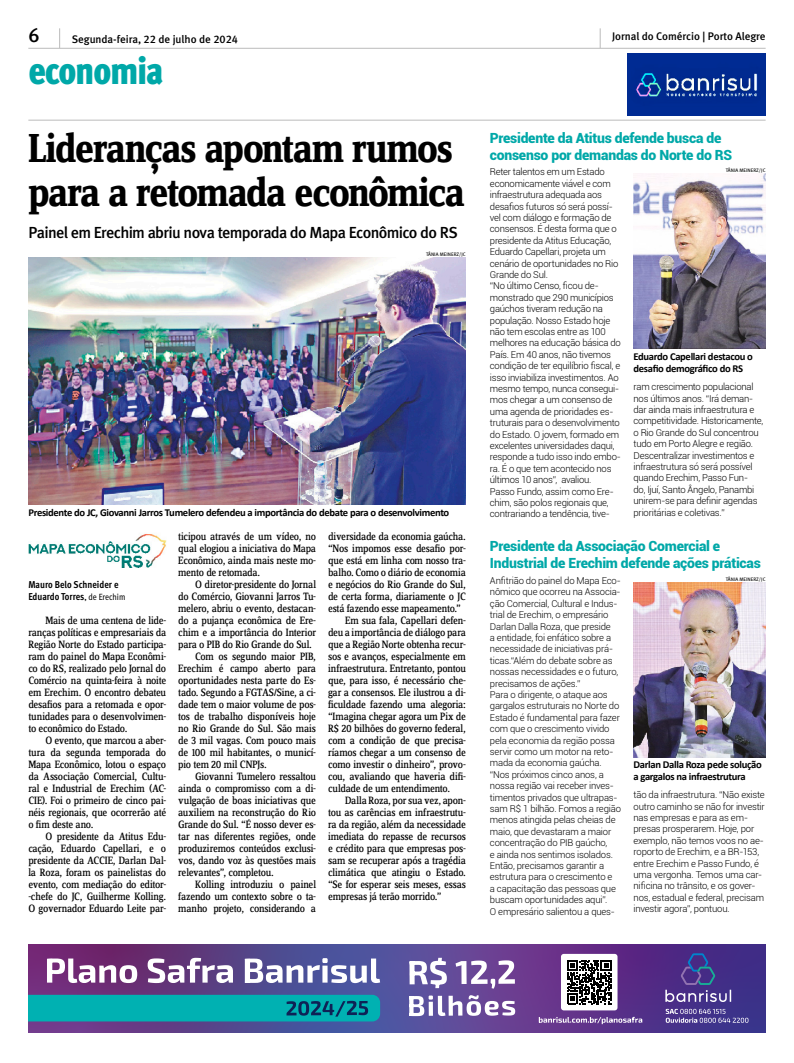
<style>
.page{position:relative;width:794px;height:1063px;background:#fff}
.page>*{position:absolute;margin:0;border:0;box-sizing:border-box;transform-origin:0 0}
.Abre{font:700 42px/44px "Zine Serif Dis";letter-spacing:-.04em;color:#000;scale:.95 1}
.t1{font:38px "Meta Cond Black LF";letter-spacing:-.035em;color:#00a8a8}
.t2{font:19.9px "Meta Medium LF";color:#000}
.Linha_de_apoio{font:16px "Meta Medium LF";letter-spacing:-.04em;color:#000}
.SUBTIT_BOX{font:900 14px/16.8px "Roboto";letter-spacing:-.02em;color:#00a8a8}
.TEXTO{font:11px/12px "Zine Serif Dis";letter-spacing:-.025em;color:#000;text-align:justify}
.Cabeçalho{font:11px "Meta Medium LF";color:#000}
.Legenda{font:700 10.6px/12px "Calibri";letter-spacing:-.03em;color:#000}
.Assinatura{font:10px/11.6px "Meta Cond Bold LF";color:#000}
.TEXTO-2{font:300 9.5px/11.4px "Roboto";letter-spacing:-.02em;color:#000}
.Crédito{font:5px "Meta Book Caps";color:#000}
.s1{font-family:"Meta Cond Book LF";font-size:9px}
</style>
<div class="page">
<hr style="left:28px;top:48px;width:737px;height:1px;background:#bbb">
<hr style="left:28px;top:120px;width:737px;height:1px;background:#bbb">
<svg style="left:59px;top:28px;width:1px;height:20px"></svg>
<svg style="left:600px;top:28px;width:1px;height:20px"></svg>
<img style="left:28px;top:257px;width:438px;height:247px">
<img style="left:28px;top:534px;width:138px;height:34px">
<img style="left:633px;top:173px;width:132px;height:175px">
<img style="left:633px;top:582px;width:132px;height:175px">
<img style="left:628px;top:53px;width:137px;height:62px">
<svg style="left:28px;top:944px;width:737px;height:88px;background:#593c8b"></svg>
<svg style="left:47px;top:959px;width:90px;height:24px"></svg>
<svg style="left:148px;top:958px;width:85px;height:25px"></svg>
<svg style="left:245px;top:958px;width:135px;height:25px"></svg>
<svg style="left:28px;top:995px;width:352px;height:26px;background:#00a8ac"></svg>
<svg style="left:409px;top:995px;width:106px;height:21px"></svg>
<svg style="left:409px;top:958px;width:38px;height:30px"></svg>
<svg style="left:455px;top:960px;width:60px;height:29px"></svg>
<svg style="left:539px;top:1017px;width:103px;height:7px"></svg>
<div style="left:561px;top:954px;width:56px;height:56px;background:#fff;border-radius:3px"></div>
<svg style="left:567px;top:960px;width:44px;height:44px"></svg>
<svg style="left:665px;top:1009px;width:83px;height:14px"></svg>
<svg style="left:665px;top:953px;width:66px;height:49px;background:#524291"></svg>
<p class="t2" style="left:28px;top:24px;width:13px">6</p>
<p class="Cabeçalho" style="left:612px;top:30px;width:155px">Jornal do Comércio | Porto Alegre</p>
<h2 class="t1" style="left:28px;top:48px;width:137px">economia</h2>
<p class="Cabeçalho" style="left:72px;top:32px;width:168px">Segunda-feira, 22 de julho de 2024</p>
<p class="Abre" style="left:28px;top:128px;width:461px">Lideranças apontam rumos para a retomada econômica</p>
<p class="Linha_de_apoio" style="left:28px;top:224px;width:431px">Painel em Erechim abriu nova temporada do Mapa Econômico do RS</p>
<p class="Crédito" style="left:426px;top:252px;width:41px">TÂNIA MEINERZ/JC</p>
<p class="Legenda" style="left:28px;top:507px;width:422px">Presidente do JC, Giovanni Jarros Tumelero defendeu a importância do debate para o desenvolvimento</p>
<p class="Assinatura" style="left:28px;top:579px;width:99px">Mauro Belo Schneider e<br>Eduardo Torres<span class="s1">, de Erechim</span></p>
<p class="TEXTO" style="left:28px;top:615px;width:139px;text-indent:17px">Mais de uma centena de lide&shy;ranças políticas e empresariais da Região Norte do Estado participa&shy;ram do painel do Mapa Econômi&shy;co do RS, realizado pelo Jornal do Comércio na quinta-feira à noite em Erechim. O encontro debateu desafios para a retomada e opor&shy;tunidades para o desenvolvimen&shy;to econômico do Estado.</p>
<p class="TEXTO" style="left:28px;top:735px;width:139px;text-indent:17px">O evento, que marcou a aber&shy;tura da segunda temporada do Mapa Econômico, lotou o espaço da Associação Comercial, Cultu&shy;ral e Industrial de Erechim (AC-CIE). Foi o primeiro de cinco pai&shy;néis regionais, que ocorrerão até o fim deste ano.</p>
<p class="TEXTO" style="left:28px;top:831px;width:139px;text-indent:17px">O presidente da Atitus Edu&shy;cação, Eduardo Capellari, e o presidente da ACCIE, Darlan Dal&shy;la Roza, foram os painelistas do evento, com mediação do editor--chefe do JC, Guilherme Kolling.<br>O governador Eduardo Leite par-</p>
<p class="TEXTO" style="left:178px;top:531px;width:139px">ticipou através de um vídeo, no qual elogiou a iniciativa do Mapa Econômico, ainda mais neste mo&shy;mento de retomada.</p>
<p class="TEXTO" style="left:178px;top:579px;width:139px;text-indent:17px">O diretor-presidente do Jornal do Comércio, Giovanni Jarros Tu&shy;melero, abriu o evento, destacan&shy;do a pujança econômica de Ere&shy;chim e a importância do Interior para o PIB do Rio Grande do Sul.</p>
<p class="TEXTO" style="left:178px;top:651px;width:139px;text-indent:17px">Com os segundo maior PIB, Erechim é campo aberto para oportunidades nesta parte do Es&shy;tado. Segundo a FGTAS/Sine, a ci&shy;dade tem o maior volume de pos&shy;tos de trabalho disponíveis hoje no Rio Grande do Sul. São mais de 3 mil vagas. Com pouco mais de 100 mil habitantes, o municí&shy;pio tem 20 mil CNPJs.</p>
<p class="TEXTO" style="left:178px;top:771px;width:139px;text-indent:17px">Giovanni Tumelero ressaltou ainda o compromisso com a di&shy;vulgação de boas iniciativas que auxiliem na reconstrução do Rio Grande do Sul. “É nosso dever es&shy;tar nas diferentes regiões, onde produziremos conteúdos exclusi&shy;vos, dando voz às questões mais relevantes”, completou.</p>
<p class="TEXTO" style="left:178px;top:879px;width:139px;text-indent:17px">Kolling introduziu o painel fazendo um contexto sobre o ta&shy;manho projeto, considerando a</p>
<p class="TEXTO" style="left:328px;top:531px;width:139px">diversidade da economia gaúcha. “Nos impomos esse desafio por&shy;que está em linha com nosso tra&shy;balho. Como o diário de economia e negócios do Rio Grande do Sul, de certa forma, diariamente o JC está fazendo esse mapeamento.”</p>
<p class="TEXTO" style="left:328px;top:615px;width:139px;text-indent:17px">Em sua fala, Capellari defen&shy;deu a importância de diálogo para que a Região Norte obtenha recur&shy;sos e avanços, especialmente em infraestrutura. Entretanto, pontou que, para isso, é necessário che&shy;gar a consensos. Ele ilustrou a di&shy;ficuldade fazendo uma alegoria: “Imagina chegar agora um Pix de R$ 20 bilhões do governo federal, com a condição de que precisa&shy;ríamos chegar a um consenso de como investir o dinheiro”, provo&shy;cou, avaliando que haveria difi&shy;culdade de um entendimento.</p>
<p class="TEXTO" style="left:328px;top:795px;width:139px;text-indent:17px">Dalla Roza, por sua vez, apon&shy;tou as carências em infraestrutu&shy;ra da região, além da necessidade imediata do repasse de recursos e crédito para que empresas pos&shy;sam se recuperar após a tragédia climática que atingiu o Estado. “Se for esperar seis meses, essas empresas já terão morrido.”</p>
<p class="SUBTIT_BOX" style="left:490px;top:129px;width:244px">Presidente da Atitus defende busca de consenso por demandas do Norte do RS</p>
<p class="TEXTO-2" style="left:490px;top:166px;width:130px">Reter talentos em um Estado economicamente viável e com infraestrutura adequada aos desafios futuros só será possí&shy;vel com diálogo e formação de consensos. É desta forma que o presidente da Atitus Educação,<br>Eduardo Capellari, projeta um cenário de oportunidades no Rio<br>Grande do Sul.</p>
<p class="TEXTO-2" style="left:490px;top:280px;width:132px">“No último Censo, ficou de&shy;monstrado que 290 municípios gaúchos tiveram redução na população. Nosso Estado hoje não tem escolas entre as 100 melhores na educação básica do<br>País. Em 40 anos, não tivemos condição de ter equilíbrio fiscal, e isso inviabiliza investimentos. Ao mesmo tempo, nunca consegui&shy;mos chegar a um consenso de uma agenda de prioridades es&shy;truturais para o desenvolvimento do Estado. O jovem, formado em excelentes universidades daqui, responde a tudo isso indo embo&shy;ra. É o que tem acontecido nos últimos 10 anos”, avaliou.</p>
<p class="TEXTO-2" style="left:490px;top:485px;width:125px">Passo Fundo, assim como Ere&shy;chim, são polos regionais que, contrariando a tendência, tive-</p>
<p class="SUBTIT_BOX" style="left:490px;top:537px;width:272px">Presidente da Associação Comercial e<br>Industrial de Erechim defende ações práticas</p>
<p class="TEXTO-2" style="left:490px;top:575px;width:132px">Anfitrião do painel do Mapa Eco&shy;nômico que ocorreu na Associa&shy;ção Comercial, Cultural e Indus&shy;trial de Erechim, o empresário<br>Darlan Dalla Roza, que preside<br>a entidade, foi enfático sobre a necessidade de iniciativas prá&shy;ticas.“Além do debate sobre as nossas necessidades e o futuro, precisamos de ações.”</p>
<p class="TEXTO-2" style="left:490px;top:689px;width:132px">Para o dirigente, o ataque aos gargalos estruturais no Norte do<br>Estado é fundamental para fazer com que o crescimento vivido pela economia da região possa servir como um motor na reto&shy;mada da economia gaúcha.</p>
<p class="TEXTO-2" style="left:490px;top:768px;width:133px">“Nos próximos cinco anos, a nossa região vai receber inves&shy;timentos privados que ultrapas&shy;sam R$ 1 bilhão. Fomos a região menos atingida pelas cheias de maio, que devastaram a maior concentração do PIB gaúcho,<br>e ainda nos sentimos isolados.<br>Então, precisamos garantir a estrutura para o crescimento e<br>a capacitação das pessoas que buscam oportunidades aqui”.</p>
<p class="TEXTO-2" style="left:490px;top:905px;width:126px">O empresário salientou a ques-</p>
<p class="Crédito" style="left:726px;top:168px;width:41px">TÂNIA MEINERZ/JC</p>
<p class="Legenda" style="left:633px;top:351px;width:121px">Eduardo Capellari destacou o desafio demográfico do RS</p>
<p class="TEXTO-2" style="left:633px;top:381px;width:131px">ram crescimento populacional nos últimos anos. “Irá deman&shy;dar ainda mais infraestrutura e competitividade. Historicamente, o Rio Grande do Sul concentrou tudo em Porto Alegre e região.<br>Descentralizar investimentos e infraestrutura só será possível quando Erechim, Passo Fun-<br>do, Ijuí, Santo Ângelo, Panambi unirem-se para definir agendas prioritárias e coletivas.”</p>
<p class="Crédito" style="left:726px;top:576px;width:41px">TÂNIA MEINERZ/JC</p>
<p class="Legenda" style="left:633px;top:759px;width:130px">Darlan Dalla Roza pede solução a gargalos na infraestrutura</p>
<p class="TEXTO-2" style="left:633px;top:789px;width:133px">tão da infraestrutura. “Não existe outro caminho se não for investir nas empresas e para as em&shy;presas prosperarem. Hoje, por exemplo, não temos voos no ae&shy;roporto de Erechim, e a BR-153, entre Erechim e Passo Fundo, é uma vergonha. Temos uma car&shy;nificina no trânsito, e os gover&shy;nos, estadual e federal, precisam investir agora”, pontuou.</p>
</div>
